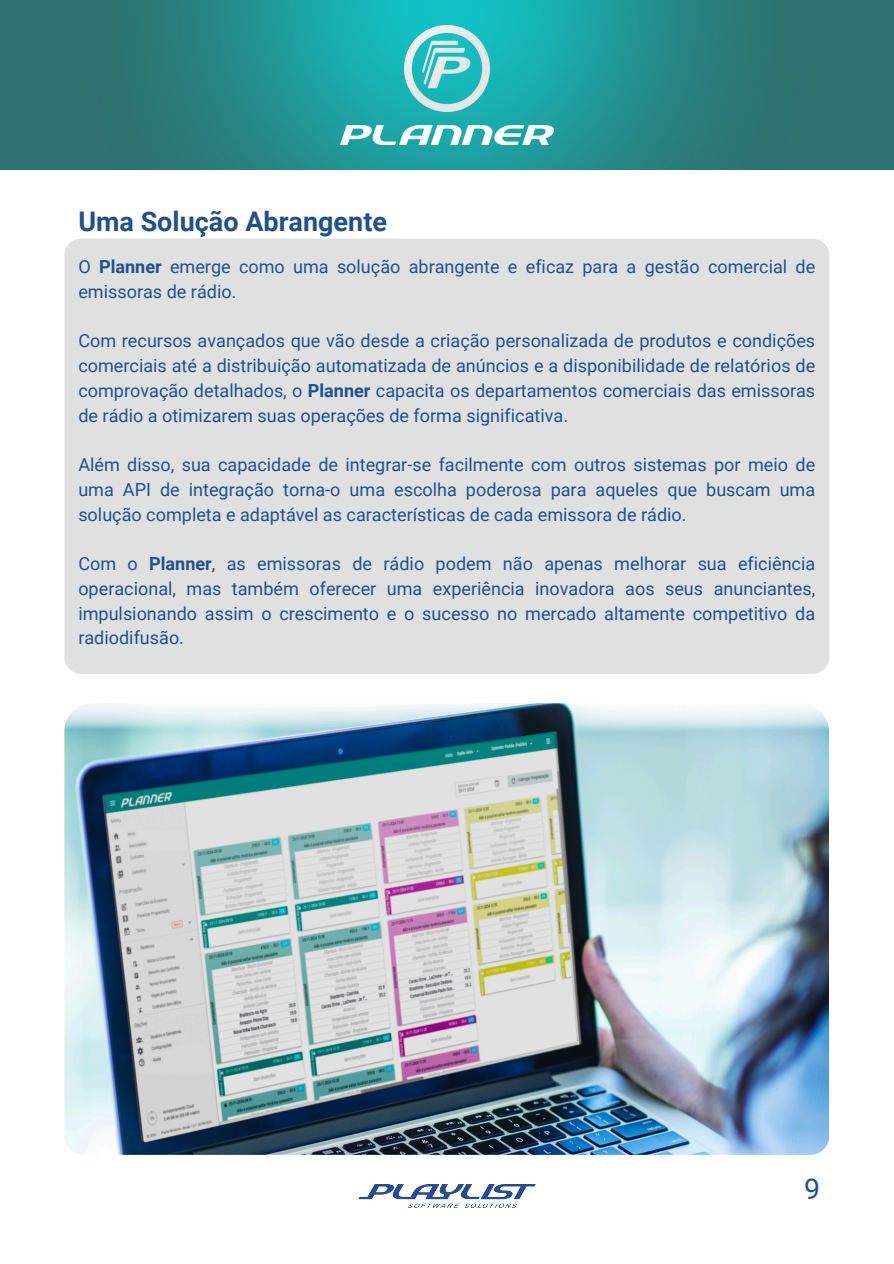
<style>
.page{position:relative;width:894px;height:1264px;background:#fff}
.page>*{position:absolute;margin:0;border:0;box-sizing:border-box;transform-origin:0 0}
.t1{font:28.5px "Roboto";color:#215091}
.t2{font:700 27px "Roboto";color:#215091}
.t3{font:18px/24.8px "Roboto";color:#215091;text-align:justify}
.s1{font-weight:700}
</style>
<div class="page">
<div style="left:64px;top:238px;width:765px;height:436px;background:#dfe1e1"></div>
<div style="left:0;top:0;width:893px;height:170px;background:#2e7370"></div>
<img style="left:174px;top:0;width:545px;height:170px">
<img style="left:340px;top:125px;width:213px;height:19px">
<img style="left:404px;top:26px;width:85px;height:85px">
<img style="left:64px;top:703px;width:764px;height:451px">
<img style="left:358px;top:1184px;width:177px;height:23px">
<p class="t2" style="left:78px;top:206px;width:310px">Uma Solução Abrangente</p>
<p class="t3" style="left:78px;top:254px;width:738px">O <span class="s1">Planner</span> emerge como uma solução abrangente e eficaz para a gestão comercial de emissoras de rádio.</p>
<p class="t3" style="left:78px;top:329px;width:738px">Com recursos avançados que vão desde a criação personalizada de produtos e condições comerciais até a distribuição automatizada de anúncios e a disponibilidade de relatórios de comprovação detalhados, o <span class="s1">Planner</span> capacita os departamentos comerciais das emissoras de rádio a otimizarem suas operações de forma significativa.</p>
<h1 class="t3" style="left:78px;top:452px;width:738px">Além disso, sua capacidade de integrar-se facilmente com outros sistemas por meio de uma API de integração torna-o uma escolha poderosa para aqueles que buscam uma solução completa e adaptável as características de cada emissora de rádio.</h1>
<p class="t3" style="left:78px;top:551px;width:738px">Com o <span class="s1">Planner</span>, as emissoras de rádio podem não apenas melhorar sua eficiência operacional, mas também oferecer uma experiência inovadora aos seus anunciantes, impulsionando assim o crescimento e o sucesso no mercado altamente competitivo da radiodifusão.</p>
<h1 class="t1" style="left:804px;top:1172px;width:17px">9</h1>
</div>
